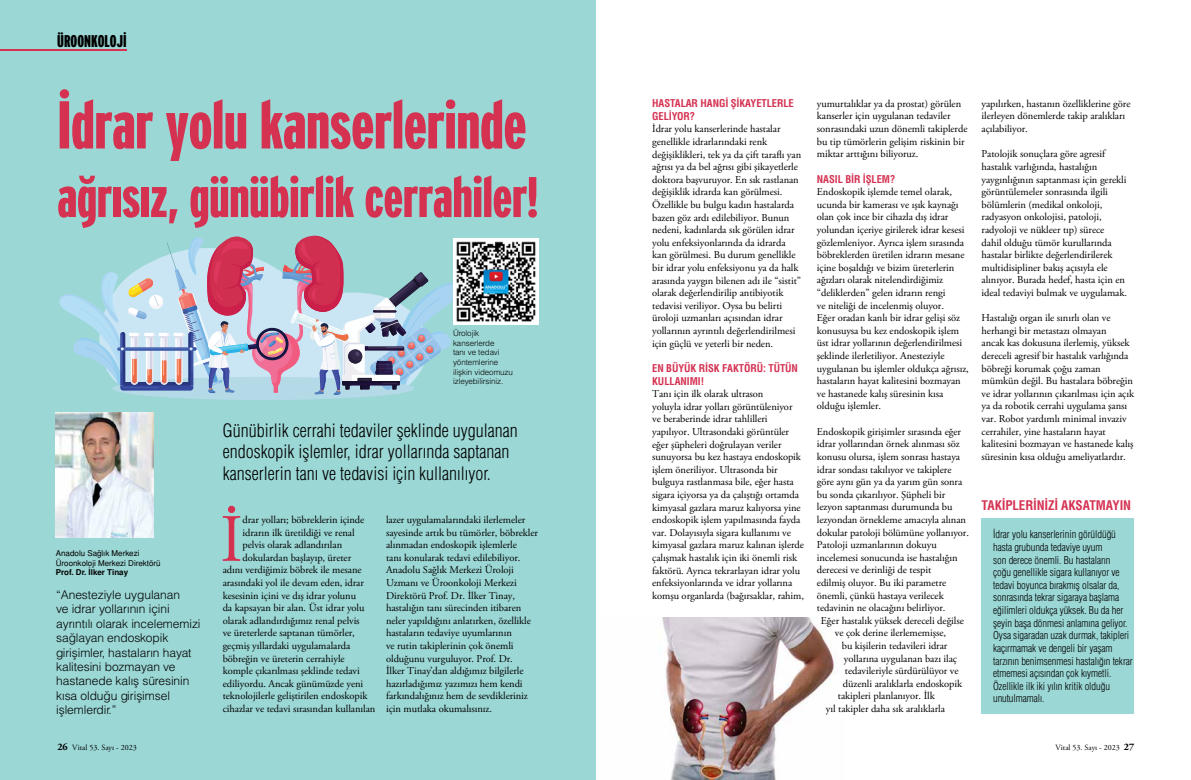
<style>
.page{position:relative;width:1191px;height:780px;background:#fff}
.page>*{position:absolute;margin:0;border:0;box-sizing:border-box;transform-origin:0 0}
.t1{font:900 extra-condensed 67.5px "Interstate";letter-spacing:-.005em;color:#d53252}
.t2{font:67.5px "Adobe Garamond Pro";color:#d53252}
.t3{font:900 extra-condensed 57.1px "Interstate";letter-spacing:-.005em;color:#d53252}
.t4{font:18px/21.6px "Helvetica Condensed Light Tr";color:#000}
.t5{font:900 extra-condensed 17px "Interstate";color:#000}
.t6{font:13px "Helvetica Cond Bold Tr";letter-spacing:-.005em;color:#d53252}
.t7{font:12px/14.4px "Helvetica Light Normal Tr";letter-spacing:-.005em;color:#000}
.t8{font:10.5px/12.6px "Adobe Garamond Pro";letter-spacing:-.005em;color:#000}
.t9{font:10.5px/12.6px "Helvetica Condensed Light Tr";letter-spacing:-.005em;color:#000}
.t10{font:10.5px/12.6px "Helvetica Cond Bold Tr";letter-spacing:-.005em;color:#d53252}
.t11{font:8px/9.6px "Helvetica Light Normal Tr";letter-spacing:-.005em;color:#000}
.t12{font:8px/9.6px "Helvetica Normal Tr";color:#000}
.t13{font:8px "Adobe Garamond Pro";color:#000}
.t14{font:700 8px "Helvetica Tr";color:#000}
.s1{font-weight:700;font-size:10px}
</style>
<div class="page">
<img style="left:659px;top:617px;width:177px;height:163px">
<div style="left:0;top:0;width:595px;height:780px;background:#9bd7d5"></div>
<div style="left:112px;top:377px;width:302px;height:23px;background:#b4dae8;border-radius:50%"></div>
<svg style="left:59px;top:236px;width:402px;height:159px"></svg>
<img style="left:55px;top:412px;width:99px;height:125px">
<hr style="left:0;top:50px;width:126px;height:1px;background:#d53252">
<div style="left:981px;top:518px;width:153px;height:195px;background:#9bd7d5"></div>
<img style="left:453px;top:239px;width:85px;height:85px">
<h3 class="t5" style="left:57px;top:32px;width:71px">ÜROONKOLOJİ</h3>
<h1 class="t1" style="left:57px;top:88px;width:471px">İdrar yolu kanserlerinde</h1>
<h2 class="t3" style="left:57px;top:165px;width:482px">ağrısız, günübirlik cerrahiler!</h2>
<p class="t11" style="left:453px;top:328px;width:61px">Ürolojik kanserlerde<br>tanı ve tedavi yöntemlerine ilişkin videomuzu izleyebilirsiniz.</p>
<p class="t12" style="left:56px;top:548px;width:106px">Anadolu Sağlık Merkezi<br>Üroonkoloji Merkezi Direktörü</p>
<p class="t14" style="left:56px;top:567px;width:74px">Prof. Dr. İlker Tinay</p>
<p class="t7" style="left:56px;top:587px;width:146px">“Anesteziyle uygulanan<br>ve idrar yollarının içini ayrıntılı olarak incelememizi sağlayan endoskopik girişimler, hastaların hayat kalitesini bozmayan ve hastanede kalış süresinin kısa olduğu girişimsel işlemlerdir.”</p>
<h3 class="t4" style="left:223px;top:419px;width:296px">Günübirlik cerrahi tedaviler şeklinde uygulanan endoskopik işlemler, idrar yollarında saptanan kanserlerin tanı ve tedavisi için kullanılıyor.</h3>
<h1 class="t2" style="left:220px;top:499px;width:24px">İ</h1>
<p class="t8" style="left:242px;top:513px;width:123px">drar yolları; böbreklerin içinde</p>
<p class="t8" style="left:242px;top:526px;width:114px">idrarın ilk üretildiği ve renal</p>
<p class="t8" style="left:242px;top:539px;width:101px">pelvis olarak adlandırılan</p>
<p class="t8" style="left:242px;top:551px;width:110px">dokulardan başlayıp, üreter</p>
<p class="t8" style="left:223px;top:564px;width:140px">adını verdiğimiz böbrek ile mesane</p>
<p class="t8" style="left:223px;top:576px;width:143px">arasındaki yol ile devam eden, idrar</p>
<p class="t8" style="left:223px;top:589px;width:135px">kesesinin içini ve dış idrar yolunu</p>
<p class="t8" style="left:223px;top:602px;width:143px">da kapsayan bir alan. Üst idrar yolu</p>
<p class="t8" style="left:223px;top:614px;width:138px">olarak adlandırdığımız renal pelvis</p>
<p class="t8" style="left:223px;top:627px;width:134px">ve üreterlerde saptanan tümörler,</p>
<p class="t8" style="left:223px;top:639px;width:129px">geçmiş yıllardaki uygulamalarda</p>
<p class="t8" style="left:223px;top:652px;width:123px">böbreğin ve üreterin cerrahiyle</p>
<p class="t8" style="left:223px;top:665px;width:139px">komple çıkarılması şeklinde tedavi</p>
<p class="t8" style="left:223px;top:677px;width:142px">ediliyordu. Ancak günümüzde yeni</p>
<p class="t8" style="left:223px;top:690px;width:146px">teknolojilerle geliştirilen endoskopik</p>
<p class="t8" style="left:223px;top:702px;width:154px">cihazlar ve tedavi sırasından kullanılan</p>
<p class="t8" style="left:386px;top:513px;width:153px">lazer uygulamalarındaki ilerlemeler sayesinde artık bu tümörler, böbrekler alınmadan endoskopik işlemlerle<br>tanı konularak tedavi edilebiliyor.<br>Anadolu Sağlık Merkezi Üroloji Uzmanı ve Üroonkoloji Merkezi Direktörü Prof. Dr. İlker Tinay, hastalığın tanı sürecinden itibaren neler yapıldığını anlatırken, özellikle hastaların tedaviye uyumlarının<br>ve rutin takiplerinin çok önemli olduğunu vurguluyor. Prof. Dr.<br>İlker Tinay’dan aldığımız bilgilerle hazırladığımız yazımızı hem kendi farkındalığınız hem de sevdikleriniz için mutlaka okumalısınız.</p>
<p class="t10" style="left:652px;top:97px;width:143px">HASTALAR HANGİ ŞİKAYETLERLE<br>GELİYOR?</p>
<p class="t8" style="left:652px;top:123px;width:150px">İdrar yolu kanserlerinde hastalar genellikle idrarlarındaki renk değişiklikleri, tek ya da çift taraflı yan ağrısı ya da bel ağrısı gibi şikayetlerle doktora başvuruyor. En sık rastlanan değişiklik idrarda kan görülmesi.<br>Özellikle bu bulgu kadın hastalarda bazen göz ardı edilebiliyor. Bunun nedeni, kadınlarda sık görülen idrar yolu enfeksiyonlarında da idrarda kan görülmesi. Bu durum genellikle bir idrar yolu enfeksiyonu ya da halk arasında yaygın bilenen adı ile “sistit” olarak değerlendirilip antibiyotik tedavisi veriliyor. Oysa bu belirti üroloji uzmanları açısından idrar yollarının ayrıntılı değerlendirilmesi için güçlü ve yeterli bir neden.</p>
<p class="t10" style="left:652px;top:361px;width:147px">EN BÜYÜK RİSK FAKTÖRÜ: TÜTÜN<br>KULLANIMI!</p>
<p class="t8" style="left:652px;top:388px;width:153px">Tanı için ilk olarak ultrason<br>yoluyla idrar yolları görüntüleniyor<br>ve beraberinde idrar tahlilleri yapılıyor. Ultrasondaki görüntüler eğer şüpheleri doğrulayan veriler sunuyorsa bu kez hastaya endoskopik işlem öneriliyor. Ultrasonda bir bulguya rastlanmasa bile, eğer hasta sigara içiyorsa ya da çalıştığı ortamda kimyasal gazlara maruz kalıyorsa yine endoskopik işlem yapılmasında fayda var. Dolayısıyla sigara kullanımı ve kimyasal gazlara maruz kalınan işlerde çalışmak hastalık için iki önemli risk faktörü. Ayrıca tekrarlayan idrar yolu enfeksiyonlarında ve idrar yollarına komşu organlarda (bağırsaklar, rahim,</p>
<p class="t8" style="left:817px;top:98px;width:152px">yumurtalıklar ya da prostat) görülen kanserler için uygulanan tedaviler sonrasındaki uzun dönemli takiplerde bu tip tümörlerin gelişim riskinin bir miktar arttığını biliyoruz.</p>
<p class="t10" style="left:817px;top:172px;width:80px">NASIL BİR İŞLEM?</p>
<p class="t8" style="left:817px;top:186px;width:153px">Endoskopik işlemde temel olarak, ucunda bir kamerası ve ışık kaynağı olan çok ince bir cihazla dış idrar yolundan içeriye girilerek idrar kesesi gözlemleniyor. Ayrıca işlem sırasında böbreklerden üretilen idrarın mesane içine boşaldığı ve bizim üreterlerin ağızları olarak nitelendirdiğimiz “deliklerden” gelen idrarın rengi<br>ve niteliği de incelenmiş oluyor.<br>Eğer oradan kanlı bir idrar gelişi söz konusuysa bu kez endoskopik işlem üst idrar yollarının değerlendirilmesi şeklinde ilerletiliyor. Anesteziyle uygulanan bu işlemler oldukça ağrısız, hastaların hayat kalitesini bozmayan ve hastanede kalış süresinin kısa olduğu işlemler.</p>
<p class="t8" style="left:817px;top:425px;width:146px">Endoskopik girişimler sırasında eğer</p>
<p class="t8" style="left:817px;top:438px;width:144px">idrar yollarından örnek alınması söz</p>
<p class="t8" style="left:817px;top:450px;width:145px">konusu olursa, işlem sonrası hastaya</p>
<p class="t8" style="left:817px;top:463px;width:136px">idrar sondası takılıyor ve takiplere</p>
<p class="t8" style="left:817px;top:476px;width:147px">göre aynı gün ya da yarım gün sonra</p>
<p class="t8" style="left:817px;top:488px;width:130px">bu sonda çıkarılıyor. Şüpheli bir</p>
<p class="t8" style="left:817px;top:501px;width:137px">lezyon saptanması durumunda bu</p>
<p class="t8" style="left:817px;top:513px;width:151px">lezyondan örnekleme amacıyla alınan</p>
<p class="t8" style="left:817px;top:526px;width:154px">dokular patoloji bölümüne yollanıyor.</p>
<p class="t8" style="left:817px;top:539px;width:121px">Patoloji uzmanlarının dokuyu</p>
<p class="t8" style="left:817px;top:551px;width:142px">incelemesi sonucunda ise hastalığın</p>
<p class="t8" style="left:817px;top:564px;width:116px">derecesi ve derinliği de tespit</p>
<p class="t8" style="left:817px;top:576px;width:131px">edilmiş oluyor. Bu iki parametre</p>
<p class="t8" style="left:817px;top:589px;width:128px">önemli, çünkü hastaya verilecek</p>
<p class="t8" style="left:817px;top:602px;width:130px">tedavinin ne olacağını belirliyor.</p>
<p class="t8" style="left:821px;top:614px;width:145px">Eğer hastalık yüksek dereceli değilse</p>
<p class="t8" style="left:835px;top:627px;width:113px">ve çok derine ilerlememişse,</p>
<p class="t8" style="left:842px;top:639px;width:107px">bu kişilerin tedavileri idrar</p>
<p class="t8" style="left:844px;top:652px;width:115px">yollarına uygulanan bazı ilaç</p>
<p class="t8" style="left:845px;top:665px;width:115px">tedavileriyle sürdürülüyor ve</p>
<p class="t8" style="left:843px;top:677px;width:121px">düzenli aralıklarla endoskopik</p>
<p class="t8" style="left:838px;top:690px;width:98px">takipleri planlanıyor. İlk</p>
<p class="t8" style="left:826px;top:702px;width:121px">yıl takipler daha sık aralıklarla</p>
<p class="t8" style="left:981px;top:98px;width:150px">yapılırken, hastanın özelliklerine göre ilerleyen dönemlerde takip aralıkları açılabiliyor.</p>
<p class="t8" style="left:981px;top:148px;width:147px">Patolojik sonuçlara göre agresif hastalık varlığında, hastalığın yaygınlığının saptanması için gerekli görüntülemeler sonrasında ilgili bölümlerin (medikal onkoloji, radyasyon onkolojisi, patoloji, radyoloji ve nükleer tıp) sürece dahil olduğu tümör kurullarında hastalar birlikte değerlendirilerek multidisipliner bakış açısıyla ele alınıyor. Burada hedef, hasta için en ideal tedaviyi bulmak ve uygulamak.</p>
<p class="t8" style="left:981px;top:312px;width:154px">Hastalığı organ ile sınırlı olan ve herhangi bir metastazı olmayan<br>ancak kas dokusuna ilerlemiş, yüksek dereceli agresif bir hastalık varlığında böbreği korumak çoğu zaman mümkün değil. Bu hastalara böbreğin ve idrar yollarının çıkarılması için açık ya da robotik cerrahi uygulama şansı var. Robot yardımlı minimal invaziv cerrahiler, yine hastaların hayat kalitesini bozmayan ve hastanede kalış süresinin kısa olduğu ameliyatlardır.</p>
<p class="t6" style="left:981px;top:497px;width:151px">TAKİPLERİNİZİ AKSATMAYIN</p>
<p class="t9" style="left:993px;top:528px;width:141px">İdrar yolu kanserlerinin görüldüğü hasta grubunda tedaviye uyum<br>son derece önemli. Bu hastaların<br>çoğu genellikle sigara kullanıyor ve tedavi boyunca bırakmış olsalar da, sonrasında tekrar sigaraya başlama eğilimleri oldukça yüksek. Bu da her şeyin başa dönmesi anlamına geliyor.<br>Oysa sigaradan uzak durmak, takipleri kaçırmamak ve dengeli bir yaşam tarzının benimsenmesi hastalığın tekrar etmemesi açısından çok kıymetli.<br>Özellikle ilk iki yılın kritik olduğu unutulmamalı.</p>
<p class="t13" style="left:57px;top:743px;width:81px"><span class="s1">26</span> Vital 53. Sayı - 2023</p>
<p class="t13" style="left:1055px;top:743px;width:80px">Vital 53. Sayı - 2023 <span class="s1">27</span></p>
</div>
